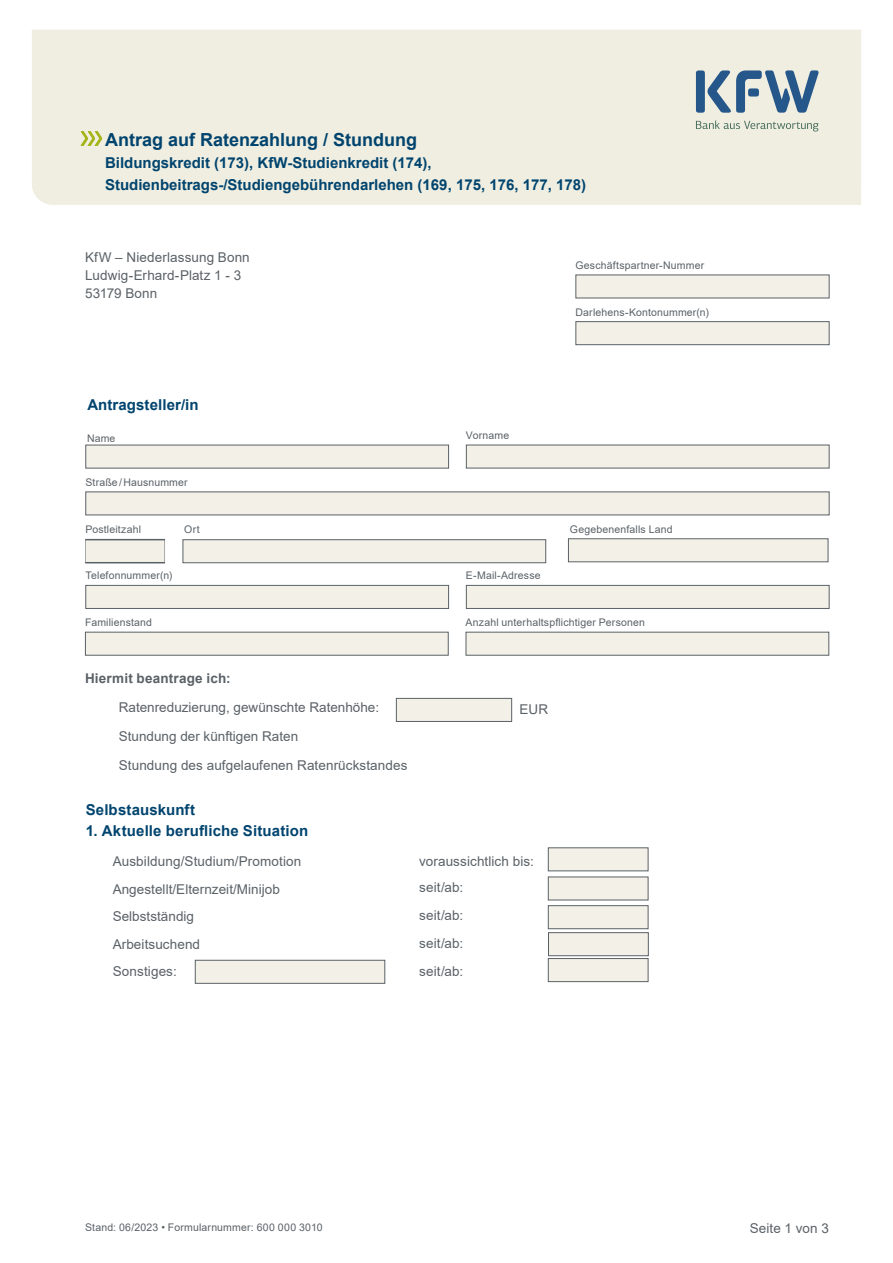
<style>
.page{position:relative;width:893px;height:1263px;background:#fff}
.page>*{position:absolute;margin:0;border:0;box-sizing:border-box;transform-origin:0 0}
.t1{font:700 18px "Arial";color:#00446e}
.t2{font:700 15px/21.5px "Arial";color:#00446e}
.t3{font:700 15px "Arial";letter-spacing:.005em;color:#00446e}
.t4{font:13.5px/27.5px "Arial";letter-spacing:.005em;color:#5a6166}
.t5{font:700 13.5px "Arial";letter-spacing:.015em;color:#5a6166}
.t6{font:10.5px "Arial";letter-spacing:.015em;color:#5a6166}
.s1{font-style:inherit}
</style>
<div class="page">
<div style="left:33px;top:190px;width:828px;height:15px;background:#f0eee1"></div>
<div style="left:32px;top:30px;width:829px;height:160px;background:#f0eee1"></div>
<div style="left:696px;top:70px;width:9px;height:43px;background:#26578a;border-radius:3px"></div>
<svg style="left:707px;top:70px;width:112px;height:43px;background:#96abba"></svg>
<svg style="left:696px;top:121px;width:122px;height:11px"></svg>
<img style="left:76px;top:131px;width:29px;height:15px">
<div style="left:575px;top:275px;width:254px;height:23px;background:#f3f1e7"></div>
<div style="left:575px;top:321px;width:254px;height:24px;background:#f3f1e7;border:1px solid #5a6166"></div>
<div style="left:85px;top:445px;width:364px;height:23px;background:#f3f1e7"></div>
<div style="left:466px;top:445px;width:363px;height:23px;background:#f3f1e7"></div>
<div style="left:85px;top:585px;width:364px;height:24px;background:#f3f1e7;border:1px solid #5a6166"></div>
<div style="left:466px;top:585px;width:363px;height:24px;background:#f3f1e7;border:1px solid #5a6166"></div>
<div style="left:85px;top:491px;width:744px;height:24px;background:#f3f1e7"></div>
<div style="left:85px;top:632px;width:364px;height:24px;background:#f3f1e7;border:1px solid #5a6166"></div>
<div style="left:466px;top:632px;width:363px;height:24px;background:#f3f1e7;border:1px solid #5a6166"></div>
<div style="left:85px;top:539px;width:80px;height:24px;background:#f3f1e7;border:1px solid #5a6166"></div>
<div style="left:183px;top:539px;width:363px;height:24px;background:#f3f1e7;border:1px solid #5a6166"></div>
<div style="left:568px;top:538px;width:260px;height:24px;background:#f3f1e7;border:1px solid #5a6166"></div>
<div style="left:396px;top:698px;width:116px;height:24px;background:#f3f1e7;border:1px solid #5a6166"></div>
<div style="left:195px;top:960px;width:190px;height:24px;background:#f3f1e7;border:1px solid #5a6166"></div>
<div style="left:548px;top:847px;width:100px;height:24px;background:#f3f1e7;border:1px solid #5a6166"></div>
<div style="left:548px;top:876px;width:100px;height:24px;background:#f3f1e7"></div>
<div style="left:548px;top:905px;width:100px;height:24px;background:#f3f1e7;border:1px solid #5a6166"></div>
<div style="left:548px;top:932px;width:101px;height:24px;background:#f3f1e7;border:1px solid #5a6166"></div>
<div style="left:548px;top:958px;width:100px;height:24px;background:#f3f1e7;border:1px solid #5a6166"></div>
<h1 class="t1" style="left:105px;top:127px;width:314px">Antrag auf Ratenzahlung / Stundung</h1>
<h1 class="t2" style="left:105px;top:153px;width:483px">Bildungskredit (173), KfW-Studienkredit (174),<br>Studienbeitrags-/Studiengebührendarlehen (169, 175, 176, 177, 178)</h1>
<p class="t4" style="left:85px;top:249px;width:166px;line-height:18px">KfW – Niederlassung Bonn<br>Ludwig-Erhard-Platz 1 - 3<br>53179 Bonn</p>
<h2 class="t3" style="left:87px;top:394px;width:113px">Antragsteller<span class="s1">/in</span></h2>
<p class="t6" style="left:87px;top:431px;width:30px">Name</p>
<p class="t6" style="left:466px;top:428px;width:45px">Vorname</p>
<p class="t6" style="left:575px;top:258px;width:130px">Geschäftspartner-Nummer</p>
<p class="t6" style="left:575px;top:305px;width:135px">Darlehens-Kontonummer(n)</p>
<p class="t6" style="left:85px;top:475px;width:104px">Straße / Hausnummer</p>
<p class="t6" style="left:85px;top:522px;width:57px">Postleitzahl</p>
<p class="t6" style="left:184px;top:522px;width:17px">Ort</p>
<p class="t6" style="left:570px;top:522px;width:104px">Gegebenenfalls Land</p>
<p class="t6" style="left:85px;top:568px;width:89px">Telefonnummer(n)</p>
<p class="t6" style="left:466px;top:568px;width:76px">E-Mail-Adresse</p>
<p class="t6" style="left:85px;top:615px;width:69px">Familienstand</p>
<p class="t6" style="left:466px;top:615px;width:181px">Anzahl unterhaltspflichtiger Personen</p>
<p class="t5" style="left:85px;top:669px;width:147px">Hiermit beantrage ich:</p>
<p class="t4" style="left:119px;top:692px;width:290px;line-height:29.2px">Ratenreduzierung, gewünschte Ratenhöhe:<br>Stundung der künftigen Rate<span class="s1">n<br></span>Stundung des aufgelaufenen Ratenrückstande<span class="s1">s</span></p>
<p class="t4" style="left:520px;top:696px;width:30px">EUR</p>
<h2 class="t3" style="left:86px;top:799px;width:111px">Selbstauskunft</h2>
<h2 class="t3" style="left:86px;top:820px;width:224px">1. Aktuelle berufliche Situation</h2>
<p class="t4" style="left:113px;top:848px;width:190px">Ausbildung/Studium/Promotion<br>Angestellt/Elternzeit/Minijob<br>Selbstständig<br>Arbeitsuchend<br>Sonstiges:</p>
<p class="t4" style="left:419px;top:849px;width:116px;line-height:25.7px">voraussichtlich bis: seit/ab:</p>
<p class="t4" style="left:419px;top:900px;width:45px;line-height:28.3px;text-align:justify">seit/ab: seit/ab: seit/ab:</p>
<p class="t6" style="left:85px;top:1220px;width:239px">Stand: 06/2023 • Formularnummer: 600 000 3010</p>
<p class="t4" style="left:750px;top:1214px;width:81px">Seite 1 von 3</p>
</div>
